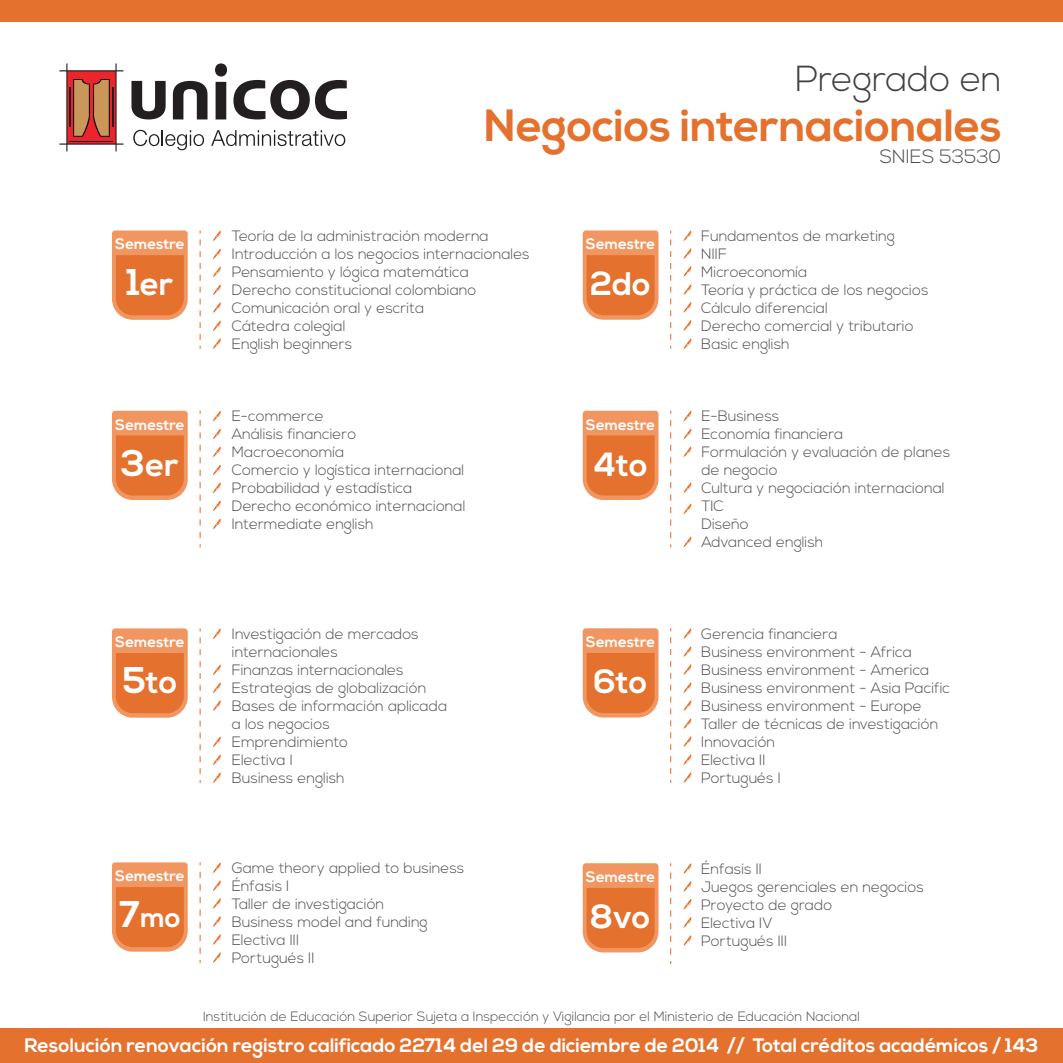
<style>
.page{position:relative;width:1063px;height:1063px;background:#fff}
.page>*{position:absolute;margin:0;border:0;box-sizing:border-box;transform-origin:0 0}
.t1{font:700 45px "Nexa";letter-spacing:-.005em;color:#e4712d}
.t2{font:300 36.15px "Nexa";letter-spacing:-.015em;color:#414042}
.t3{font:700 32.55px "Nexa";color:#fff}
.t4{font:700 27.9px "Nexa";color:#fff}
.t5{font:700 19.5px "Nexa";color:#fff}
.t6{font:300 19.35px "Nexa";color:#4d4d4f}
.t7{font:300 15px/18px "Nexa";color:#4d4d4f}
.t8{font:700 14.85px "Nexa";color:#fff}
.t9{font:300 13.5px "Nexa";color:#4d4d4f}
.s1{font-size:37.2px}
.s2{font-size:33.45px}
</style>
<div class="page">
<div style="left:0;top:0;width:1063px;height:21px;background:#e4712d"></div>
<svg style="left:200px;top:231px;width:1px;height:118px"></svg>
<svg style="left:213px;top:231px;width:8px;height:10px"></svg>
<svg style="left:213px;top:249px;width:8px;height:10px"></svg>
<svg style="left:213px;top:267px;width:8px;height:10px"></svg>
<svg style="left:213px;top:284px;width:8px;height:11px"></svg>
<svg style="left:213px;top:302px;width:8px;height:11px"></svg>
<svg style="left:213px;top:320px;width:8px;height:11px"></svg>
<svg style="left:213px;top:338px;width:8px;height:11px"></svg>
<svg style="left:112px;top:231px;width:76px;height:89px;background:#ea8347"></svg>
<svg style="left:670px;top:239px;width:1px;height:110px"></svg>
<svg style="left:683px;top:230px;width:9px;height:12px"></svg>
<svg style="left:683px;top:248px;width:9px;height:11px"></svg>
<svg style="left:683px;top:266px;width:9px;height:11px"></svg>
<svg style="left:683px;top:284px;width:9px;height:12px"></svg>
<svg style="left:683px;top:302px;width:9px;height:11px"></svg>
<svg style="left:683px;top:320px;width:9px;height:11px"></svg>
<svg style="left:683px;top:338px;width:9px;height:12px"></svg>
<svg style="left:583px;top:230px;width:75px;height:90px;background:#ea8347"></svg>
<svg style="left:200px;top:420px;width:1px;height:127px"></svg>
<svg style="left:213px;top:411px;width:8px;height:11px"></svg>
<svg style="left:213px;top:429px;width:8px;height:11px"></svg>
<svg style="left:213px;top:447px;width:8px;height:10px"></svg>
<svg style="left:213px;top:465px;width:8px;height:11px"></svg>
<svg style="left:213px;top:482px;width:8px;height:11px"></svg>
<svg style="left:213px;top:500px;width:8px;height:11px"></svg>
<svg style="left:213px;top:519px;width:8px;height:11px"></svg>
<svg style="left:112px;top:411px;width:76px;height:89px;background:#ea8347"></svg>
<svg style="left:670px;top:420px;width:1px;height:127px"></svg>
<svg style="left:683px;top:411px;width:9px;height:11px"></svg>
<svg style="left:683px;top:429px;width:9px;height:11px"></svg>
<svg style="left:683px;top:446px;width:9px;height:12px"></svg>
<svg style="left:683px;top:482px;width:9px;height:12px"></svg>
<svg style="left:683px;top:504px;width:9px;height:11px"></svg>
<svg style="left:683px;top:537px;width:9px;height:11px"></svg>
<svg style="left:583px;top:411px;width:75px;height:89px;background:#ea8246"></svg>
<svg style="left:200px;top:637px;width:1px;height:146px"></svg>
<svg style="left:213px;top:628px;width:8px;height:11px"></svg>
<svg style="left:213px;top:664px;width:8px;height:11px"></svg>
<svg style="left:213px;top:682px;width:8px;height:11px"></svg>
<svg style="left:213px;top:700px;width:8px;height:11px"></svg>
<svg style="left:213px;top:736px;width:8px;height:11px"></svg>
<svg style="left:213px;top:755px;width:8px;height:10px"></svg>
<svg style="left:213px;top:772px;width:8px;height:11px"></svg>
<svg style="left:112px;top:628px;width:76px;height:90px;background:#ea8449"></svg>
<svg style="left:670px;top:637px;width:1px;height:146px"></svg>
<svg style="left:683px;top:628px;width:9px;height:11px"></svg>
<svg style="left:683px;top:646px;width:9px;height:12px"></svg>
<svg style="left:683px;top:664px;width:9px;height:11px"></svg>
<svg style="left:683px;top:682px;width:9px;height:12px"></svg>
<svg style="left:683px;top:700px;width:9px;height:12px"></svg>
<svg style="left:683px;top:718px;width:9px;height:12px"></svg>
<svg style="left:683px;top:736px;width:9px;height:12px"></svg>
<svg style="left:683px;top:754px;width:9px;height:12px"></svg>
<svg style="left:683px;top:772px;width:9px;height:12px"></svg>
<svg style="left:583px;top:628px;width:75px;height:90px;background:#ea8347"></svg>
<svg style="left:200px;top:872px;width:1px;height:91px"></svg>
<svg style="left:213px;top:862px;width:8px;height:11px"></svg>
<svg style="left:213px;top:880px;width:8px;height:11px"></svg>
<svg style="left:213px;top:898px;width:8px;height:11px"></svg>
<svg style="left:213px;top:916px;width:8px;height:11px"></svg>
<svg style="left:213px;top:934px;width:8px;height:11px"></svg>
<svg style="left:213px;top:952px;width:8px;height:11px"></svg>
<svg style="left:112px;top:862px;width:76px;height:90px;background:#ea8449"></svg>
<svg style="left:670px;top:873px;width:1px;height:91px"></svg>
<svg style="left:683px;top:863px;width:9px;height:11px"></svg>
<svg style="left:683px;top:881px;width:9px;height:11px"></svg>
<svg style="left:683px;top:899px;width:9px;height:11px"></svg>
<svg style="left:683px;top:917px;width:9px;height:11px"></svg>
<svg style="left:683px;top:935px;width:9px;height:11px"></svg>
<svg style="left:583px;top:863px;width:75px;height:89px;background:#e98246"></svg>
<svg style="left:59px;top:63px;width:64px;height:88px"></svg>
<svg style="left:131px;top:81px;width:35px;height:38px"></svg>
<svg style="left:173px;top:81px;width:35px;height:38px"></svg>
<svg style="left:215px;top:63px;width:12px;height:56px"></svg>
<svg style="left:233px;top:80px;width:114px;height:39px"></svg>
<svg style="left:133px;top:130px;width:71px;height:20px"></svg>
<svg style="left:211px;top:130px;width:134px;height:16px"></svg>
<div style="left:0;top:1029px;width:1063px;height:34px;background:#e4712d"></div>
<h2 class="t2" style="left:795px;top:58px;width:208px">Pregrado en</h2>
<h1 class="t1" style="left:484px;top:99px;width:519px">Negocios internacionales</h1>
<p class="t6" style="left:880px;top:146px;width:123px">SNIES 53530</p>
<p class="t8" style="left:115px;top:236px;width:71px">Semestre</p>
<p class="t7" style="left:701px;top:228px;width:229px">Fundamentos de marketing<br>NIIF<br>Microeconomía<br>Teoría y práctica de los negocios<br>Cálculo diferencial<br>Derecho comercial y tributario<br>Basic english</p>
<p class="t7" style="left:232px;top:228px;width:299px">Teoría de la administración moderna<br>Introducción a los negocios internacionales<br>Pensamiento y lógica matemática<br>Derecho constitucional colombiano<br>Comunicación oral y escrita<br>Cátedra colegial<br>English beginners</p>
<p class="t8" style="left:586px;top:236px;width:71px">Semestre</p>
<h3 class="t3" style="left:126px;top:265px;width:48px"><span class="s1">1</span>er</h3>
<h3 class="t3" style="left:590px;top:265px;width:62px"><span class="s2">2</span>do</h3>
<p class="t8" style="left:115px;top:416px;width:71px">Semestre</p>
<p class="t7" style="left:701px;top:408px;width:250px">E-Business<br>Economía financiera<br>Formulación y evaluación de planes de negocio<br>Cultura y negociación internacional<br>TIC<br>Diseño<br>Advanced english</p>
<p class="t7" style="left:232px;top:408px;width:235px">E-commerce<br>Análisis financiero<br>Macroeconomía<br>Comercio y logística internacional<br>Probabilidad y estadística<br>Derecho económico internacional<br>Intermediate english</p>
<p class="t8" style="left:586px;top:416px;width:71px">Semestre</p>
<h3 class="t3" style="left:121px;top:446px;width:59px"><span class="s1">3</span>er</h3>
<h3 class="t3" style="left:593px;top:446px;width:56px"><span class="s2">4</span>to</h3>
<p class="t8" style="left:115px;top:634px;width:71px">Semestre</p>
<p class="t7" style="left:701px;top:625px;width:250px">Gerencia financiera<br>Business environment - Africa<br>Business environment - America<br>Business environment - Asia Pacific<br>Business environment - Europe<br>Taller de técnicas de investigación<br>Innovación<br>Electiva II<br>Portugués I</p>
<p class="t7" style="left:232px;top:625px;width:217px">Investigación de mercados internacionales<br>Finanzas internacionales<br>Estrategias de globalización<br>Bases de información aplicada a los negocios<br>Emprendimiento<br>Electiva I<br>Business english</p>
<p class="t8" style="left:586px;top:634px;width:71px">Semestre</p>
<h3 class="t3" style="left:122px;top:663px;width:56px"><span class="s1">5</span>to</h3>
<h3 class="t3" style="left:594px;top:663px;width:55px"><span class="s2">6</span>to</h3>
<p class="t8" style="left:115px;top:868px;width:71px">Semestre</p>
<p class="t7" style="left:701px;top:860px;width:224px">Énfasis II<br>Juegos gerenciales en negocios<br>Proyecto de grado<br>Electiva IV<br>Portugués III</p>
<p class="t7" style="left:232px;top:860px;width:234px">Game theory applied to business<br>Énfasis I<br>Taller de investigación<br>Business model and funding<br>Electiva III<br>Portugués II</p>
<p class="t8" style="left:586px;top:868px;width:71px">Semestre</p>
<h3 class="t4" style="left:119px;top:901px;width:63px"><span class="s1">7</span>mo</h3>
<h3 class="t3" style="left:591px;top:898px;width:61px"><span class="s2">8</span>vo</h3>
<p class="t9" style="left:203px;top:1009px;width:658px">Institución de Educación Superior Sujeta a Inspección y Vigilancia por el Ministerio de Educación Nacional</p>
<h3 class="t5" style="left:24px;top:1034px;width:1016px">Resolución renovación registro calificado 22714 del 29 de diciembre de 2014 // Total créditos académicos / 143</h3>
</div>
